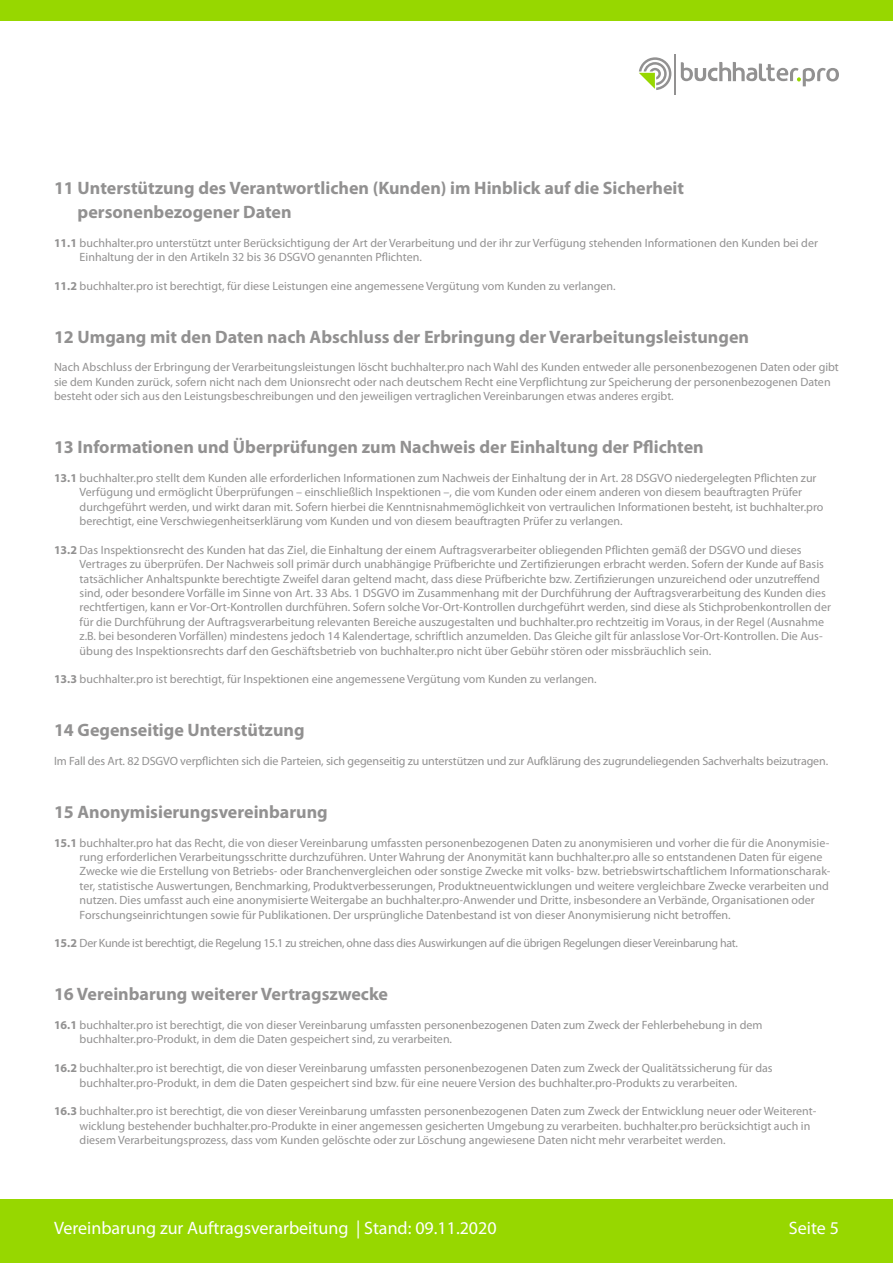
<style>
.page{position:relative;width:893px;height:1263px;background:#fff}
.page>*{position:absolute;margin:0;border:0;box-sizing:border-box;transform-origin:0 0}
.t1{font:700 18px/24px "Myriad Pro";color:#929191}
.t2{font:18px "Myriad Pro";color:#fff}
.t3{font:12px/14.4px "Myriad Pro";color:#929191}
.t4{font:12px "Myriad Pro";letter-spacing:-.025em;color:#929191}
.s1{font-weight:700}
</style>
<div class="page">
<svg style="left:639px;top:57px;width:32px;height:33px"></svg>
<hr style="left:675px;top:54px;width:1px;height:40px;background:#929191">
<svg style="left:681px;top:62px;width:158px;height:24px"></svg>
<div style="left:0;top:0;width:893px;height:21px;background:#97d700"></div>
<div style="left:0;top:1199px;width:893px;height:64px;background:#97d700"></div>
<h1 class="t1" style="left:78px;top:175px;width:608px;text-indent:-24px">11 Unterstützung des Verantwortlichen (Kunden) im Hinblick auf die Sicherheit personenbezogener Daten</h1>
<p class="t3" style="left:80px;top:235px;width:740px;text-indent:-26px"><span class="s1">11.1</span> buchhalter.pro unterstützt unter Berücksichtigung der Art der Verarbeitung und der ihr zur Verfügung stehenden Informationen den Kunden bei der<br>Einhaltung der in den Artikeln 32 bis 36 DSGVO genannten Pflichten.</p>
<p class="t3" style="left:54px;top:278px;width:563px"><span class="s1">11.2</span> buchhalter.pro ist berechtigt, für diese Leistungen eine angemessene Vergütung vom Kunden zu verlangen.</p>
<h1 class="t1" style="left:54px;top:324px;width:697px">12 Umgang mit den Daten nach Abschluss der Erbringung der Verarbeitungsleistungen</h1>
<p class="t3" style="left:54px;top:360px;width:786px">Nach Abschluss der Erbringung der Verarbeitungsleistungen löscht buchhalter.pro nach Wahl des Kunden entweder alle personenbezogenen Daten oder gibt sie dem Kunden zurück, sofern nicht nach dem Unionsrecht oder nach deutschem Recht eine Verpflichtung zur Speicherung der personenbezogenen Daten besteht oder sich aus den Leistungsbeschreibungen und den jeweiligen vertraglichen Vereinbarungen etwas anderes ergibt.</p>
<h1 class="t1" style="left:54px;top:434px;width:651px">13 Informationen und Überprüfungen zum Nachweis der Einhaltung der Pflichten</h1>
<p class="t3" style="left:80px;top:470px;width:745px;text-indent:-26px"><span class="s1">13.1</span> buchhalter.pro stellt dem Kunden alle erforderlichen Informationen zum Nachweis der Einhaltung der in Art. 28 DSGVO niedergelegten Pflichten zur Verfügung und ermöglicht Überprüfungen – einschließlich Inspektionen –, die vom Kunden oder einem anderen von diesem beauftragten Prüfer durchgeführt werden, und wirkt daran mit. Sofern hierbei die Kenntnisnahmemöglichkeit von vertraulichen Informationen besteht, ist buchhalter.pro berechtigt, eine Verschwiegenheitserklärung vom Kunden und von diesem beauftragten Prüfer zu verlangen.</p>
<p class="t3" style="left:80px;top:542px;width:753px;text-indent:-26px"><span class="s1">13.2</span> Das Inspektionsrecht des Kunden hat das Ziel, die Einhaltung der einem Auftragsverarbeiter obliegenden Pflichten gemäß der DSGVO und dieses Vertrages zu überprüfen. Der Nachweis soll primär durch unabhängige Prüfberichte und Zertifizierungen erbracht werden. Sofern der Kunde auf Basis tatsächlicher Anhaltspunkte berechtigte Zweifel daran geltend macht, dass diese Prüfberichte bzw. Zertifizierungen unzureichend oder unzutreffend sind, oder besondere Vorfälle im Sinne von Art. 33 Abs. 1 DSGVO im Zusammenhang mit der Durchführung der Auftragsverarbeitung des Kunden dies rechtfertigen, kann er Vor-Ort-Kontrollen durchführen. Sofern solche Vor-Ort-Kontrollen durchgeführt werden, sind diese als Stichprobenkontrollen der für die Durchführung der Auftragsverarbeitung relevanten Bereiche auszugestalten und buchhalter.pro rechtzeitig im Voraus, in der Regel (Ausnahme z.B. bei besonderen Vorfällen) mindestens jedoch 14 Kalendertage, schriftlich anzumelden. Das Gleiche gilt für anlasslose Vor-Ort-Kontrollen. Die Aus&shy;übung des Inspektionsrechts darf den Geschäftsbetrieb von buchhalter.pro nicht über Gebühr stören oder missbräuchlich sein.</p>
<p class="t3" style="left:54px;top:672px;width:544px"><span class="s1">13.3</span> buchhalter.pro ist berechtigt, für Inspektionen eine angemessene Vergütung vom Kunden zu verlangen.</p>
<h1 class="t1" style="left:54px;top:717px;width:252px">14 Gegenseitige Unterstützung</h1>
<p class="t3" style="left:54px;top:754px;width:776px">Im Fall des Art. 82 DSGVO verpflichten sich die Parteien, sich gegenseitig zu unterstützen und zur Aufklärung des zugrundeliegenden Sachverhalts beizutragen.</p>
<h1 class="t1" style="left:54px;top:799px;width:275px">15 Anonymisierungsvereinbarung</h1>
<p class="t3" style="left:80px;top:835px;width:752px;text-indent:-26px"><span class="s1">15.1</span> buchhalter.pro hat das Recht, die von dieser Vereinbarung umfassten personenbezogenen Daten zu anonymisieren und vorher die für die Anonymisie&shy;rung erforderlichen Verarbeitungsschritte durchzuführen. Unter Wahrung der Anonymität kann buchhalter.pro alle so entstandenen Daten für eigene Zwecke wie die Erstellung von Betriebs- oder Branchenvergleichen oder sonstige Zwecke mit volks- bzw. betriebswirtschaftlichem Informationscharak&shy;ter, statistische Auswertungen, Benchmarking, Produktverbesserungen, Produktneuentwicklungen und weitere vergleichbare Zwecke verarbeiten und nutzen. Dies umfasst auch eine anonymisierte Weitergabe an buchhalter.pro-Anwender und Dritte, insbesondere an Verbände, Organisationen oder Forschungseinrichtungen sowie für Publikationen. Der ursprüngliche Datenbestand ist von dieser Anonymisierung nicht betroffen.</p>
<p class="t4" style="left:54px;top:936px;width:685px"><span class="s1">15.2</span> Der Kunde ist berechtigt, die Regelung 15.1 zu streichen, ohne dass dies Auswirkungen auf die übrigen Regelungen dieser Vereinbarung hat.</p>
<h1 class="t1" style="left:54px;top:981px;width:336px">16 Vereinbarung weiterer Vertragszwecke</h1>
<p class="t3" style="left:80px;top:1018px;width:684px;text-indent:-26px"><span class="s1">16.1</span> buchhalter.pro ist berechtigt, die von dieser Vereinbarung umfassten personenbezogenen Daten zum Zweck der Fehlerbehebung in dem buchhalter.pro-Produkt, in dem die Daten gespeichert sind, zu verarbeiten.</p>
<p class="t3" style="left:80px;top:1061px;width:694px;text-indent:-26px"><span class="s1">16.2</span> buchhalter.pro ist berechtigt, die von dieser Vereinbarung umfassten personenbezogenen Daten zum Zweck der Qualitätssicherung für das buchhalter.pro-Produkt, in dem die Daten gespeichert sind bzw. für eine neuere Version des buchhalter.pro-Produkts zu verarbeiten.</p>
<p class="t3" style="left:80px;top:1104px;width:738px;text-indent:-26px"><span class="s1">16.3</span> buchhalter.pro ist berechtigt, die von dieser Vereinbarung umfassten personenbezogenen Daten zum Zweck der Entwicklung neuer oder Weiterent&shy;wicklung bestehender buchhalter.pro-Produkte in einer angemessen gesicherten Umgebung zu verarbeiten. buchhalter.pro berücksichtigt auch in diesem Verarbeitungsprozess, dass vom Kunden gelöschte oder zur Löschung angewiesene Daten nicht mehr verarbeitet werden.</p>
<h1 class="t2" style="left:54px;top:1217px;width:444px">Vereinbarung zur Auftragsverarbeitung | Stand: 09.11.2020</h1>
<h1 class="t2" style="left:789px;top:1217px;width:52px">Seite 5</h1>
</div>
